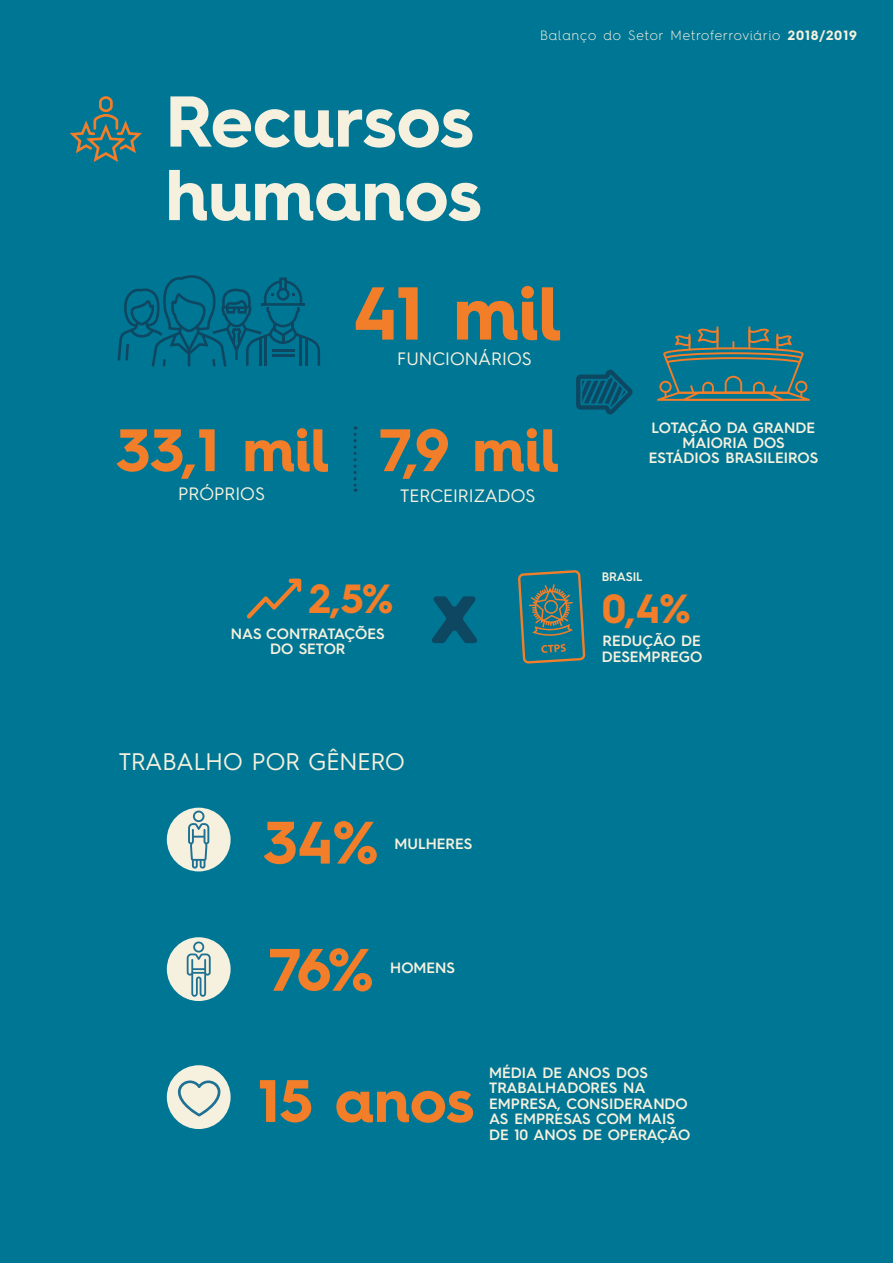
<style>
.page{position:relative;width:893px;height:1263px;background:#007695}
.page>*{position:absolute;margin:0;border:0;box-sizing:border-box;transform-origin:0 0}
.t1{font:700 75px "Hurme Geometric Sans 4";color:#f27e29}
.t2{font:700 72px/73.5px "Hurme Geometric Sans 4";letter-spacing:-.005em;color:#f6f1de}
.t3{font:700 60px/129.1px "Hurme Geometric Sans 4";letter-spacing:-.005em;color:#f27e29}
.t4{font:700 40.8px "Hurme Geometric Sans 4";color:#f27e29}
.t5{font:24px "Hurme Geometric Sans 4";color:#f6f1de}
.t6{font:18px "Hurme Geometric Sans 4";color:#f6f1de}
.t7{font:600 15px/15.5px "Hurme Geometric Sans 4";color:#f6f1de;text-align:center}
.t8{font:300 13.5px "Hurme Geometric Sans 4";letter-spacing:.07em;color:#f6f1de}
.t9{font:600 12.3px "Hurme Geometric Sans 4";color:#f6f1de}
.s1{font-weight:700}
</style>
<div class="page">
<svg style="left:247px;top:579px;width:54px;height:39px"></svg>
<svg style="left:69px;top:114px;width:73px;height:48px"></svg>
<div style="left:99px;top:96px;width:14px;height:16px;border:3px solid #f27e29;border-radius:5px"></div>
<div style="left:167px;top:808px;width:64px;height:63px;background:#f6f1de;border-radius:50%"></div>
<div style="left:167px;top:937px;width:64px;height:64px;background:#f6f1de;border-radius:50%"></div>
<div style="left:167px;top:1065px;width:64px;height:64px;background:#f6f1de;border-radius:50%"></div>
<svg style="left:187px;top:941px;width:24px;height:56px"></svg>
<svg style="left:188px;top:810px;width:21px;height:58px"></svg>
<svg style="left:178px;top:1080px;width:42px;height:36px"></svg>
<svg style="left:576px;top:369px;width:57px;height:45px"></svg>
<hr style="left:748px;top:326px;width:2px;height:23px;background:#f27e29">
<hr style="left:716px;top:326px;width:2px;height:23px;background:#f27e29">
<svg style="left:657px;top:328px;width:153px;height:73px"></svg>
<svg style="left:518px;top:570px;width:67px;height:94px"></svg>
<svg style="left:354px;top:426px;width:3px;height:66px"></svg>
<svg style="left:118px;top:275px;width:202px;height:91px"></svg>
<svg style="left:432px;top:596px;width:45px;height:47px"></svg>
<h2 class="t2" style="left:166px;top:84px;width:318px">Recursos humanos</h2>
<p class="t8" style="left:540px;top:26px;width:318px">Balanço do Setor Metroferroviário <span class="s1">2018/2019</span></p>
<h1 class="t1" style="left:353px;top:261px;width:210px">41 mil</h1>
<h3 class="t3" style="left:116px;top:385px;width:214px">33,1 mil</h3>
<p class="t6" style="left:178px;top:481px;width:88px">PRÓPRIOS</p>
<p class="t6" style="left:397px;top:346px;width:136px">FUNCIONÁRIOS</p>
<h3 class="t3" style="left:379px;top:385px;width:181px">7,9 mil</h3>
<p class="t6" style="left:400px;top:483px;width:137px">TERCEIRIZADOS</p>
<p class="t7" style="left:649px;top:419px;width:171px">LOTAÇÃO DA GRANDE<br>MAIORIA DOS<br>ESTÁDIOS BRASILEIROS</p>
<p class="t9" style="left:602px;top:568px;width:42px">BRASIL</p>
<h3 class="t4" style="left:309px;top:570px;width:86px">2,5%</h3>
<h3 class="t4" style="left:602px;top:580px;width:90px">0,4%</h3>
<p class="t7" style="left:231px;top:625px;width:155px">NAS CONTRATAÇÕES<br>DO SETOR</p>
<p class="t7" style="left:602px;top:633px;width:102px;text-align:left">REDUÇÃO DE<br>DESEMPREGO</p>
<h3 class="t5" style="left:119px;top:745px;width:288px">TRABALHO POR GÊNERO</h3>
<h3 class="t3" style="left:258px;top:777px;width:218px">34%<br>76%<br>15 anos</h3>
<p class="t7" style="left:394px;top:836px;width:79px">MULHERES</p>
<p class="t7" style="left:390px;top:960px;width:66px">HOMENS</p>
<p class="t7" style="left:489px;top:1064px;width:203px;text-align:left">MÉDIA DE ANOS DOS<br>TRABALHADORES NA<br>EMPRESA, CONSIDERANDO<br>AS EMPRESAS COM MAIS<br>DE 10 ANOS DE OPERAÇÃO</p>
</div>
